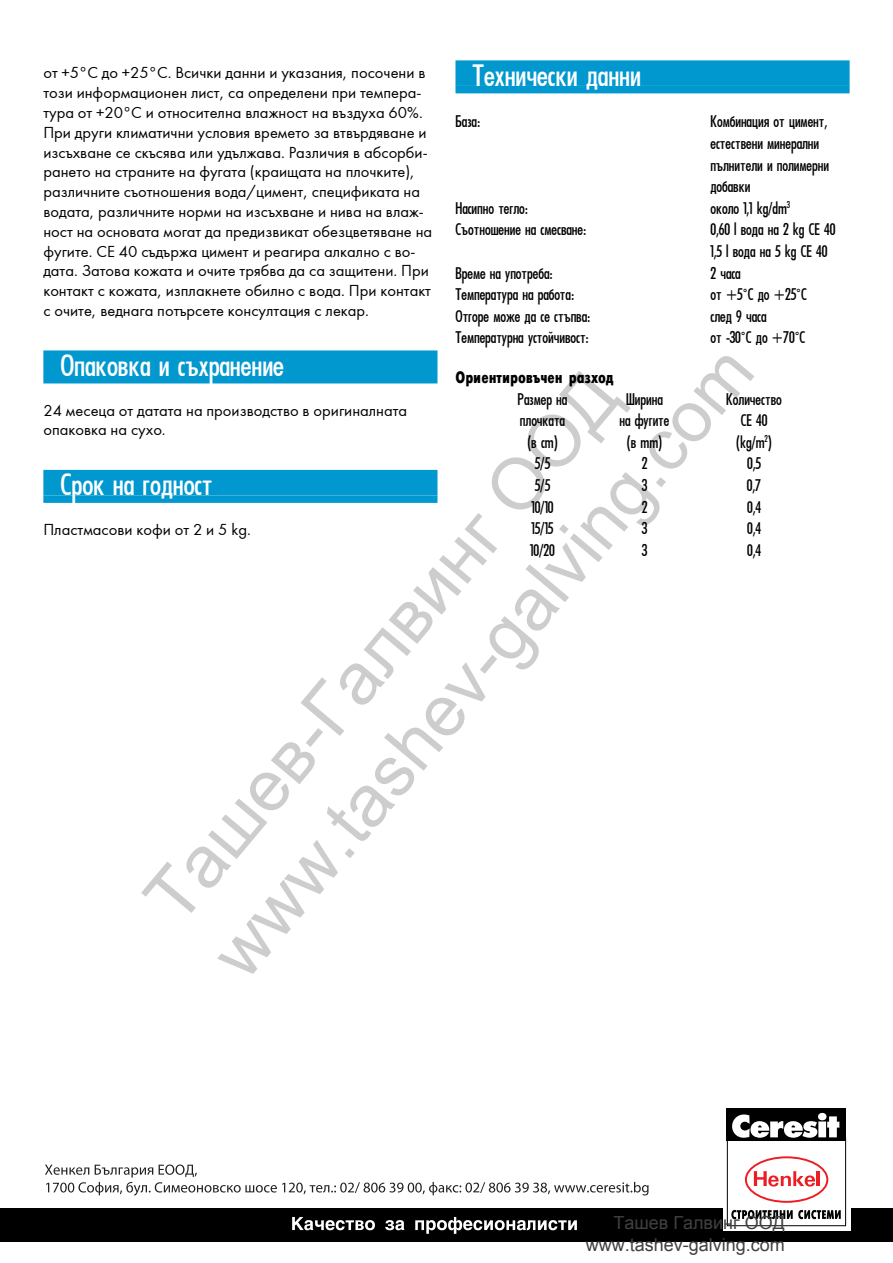
<style>
.page{position:relative;width:893px;height:1263px;background:#fff}
.page>*{position:absolute;margin:0;border:0;box-sizing:border-box;transform-origin:0 0}
.t1{font:72px/86.4px "Arial";color:rgb(0 0 0/.2)}
.t2{font:33px "Futura Condensed Plain";color:#fff}
.t3{font:18px/21.6px "Futura Condensed Plain";color:#000;scale:.95 1}
.t4{font:18px/21.6px "Arial";color:#404040;text-align:right}
.t5{font:16.5px/19.8px "Futura Book C";color:#000}
.t6{font:16.5px "Futuris X Cond C";color:#000}
</style>
<div class="page">
<div style="left:43px;top:350px;width:394px;height:26px;background:#0098cf"></div>
<div style="left:43px;top:376px;width:394px;height:7px;background:#0098cf"></div>
<div style="left:43px;top:470px;width:394px;height:25px;background:#0098cf"></div>
<div style="left:43px;top:495px;width:394px;height:8px;background:#0098cf"></div>
<div style="left:455px;top:60px;width:395px;height:26px;background:#0098cf"></div>
<div style="left:455px;top:86px;width:395px;height:7px;background:#0098cf"></div>
<svg style="left:45px;top:1164px;width:604px;height:31px"></svg>
<div style="left:0;top:1209px;width:893px;height:33px;background:#000"></div>
<svg style="left:292px;top:1217px;width:285px;height:17px"></svg>
<div style="left:723px;top:1103px;width:127px;height:128px;background:linear-gradient(to right,#fff,#fff)"></div>
<div style="left:727px;top:1137px;width:119px;height:89px;background:#fff"></div>
<div style="left:727px;top:1136px;width:119px;height:90px;border:1px solid #000"></div>
<hr style="left:816px;top:1171px;width:3px;height:15px;background:#ed1d24">
<div style="left:745px;top:1156px;width:83px;height:47px;border:2px solid #ed1d24;border-radius:50%"></div>
<svg style="left:754px;top:1171px;width:61px;height:16px"></svg>
<div style="left:727px;top:1108px;width:119px;height:33px;background:#000"></div>
<svg style="left:732px;top:1113px;width:107px;height:25px"></svg>
<svg style="left:731px;top:1210px;width:110px;height:9px"></svg>
<h2 class="t2" style="left:472px;top:56px;width:170px">Технически данни</h2>
<p class="t3" style="left:455px;top:111px;width:28px">База:</p>
<p class="t3" style="left:710px;top:111px;width:126px">Комбинация от цимент, естествени минерални пълнители и полимерни добавки</p>
<p class="t3" style="left:455px;top:197px;width:78px">Насипно тегло:</p>
<p class="t3" style="left:710px;top:197px;width:85px">около 1,1 kg/dm<sup>3</sup></p>
<p class="t3" style="left:455px;top:219px;width:139px">Съотношение на смесване:</p>
<p class="t3" style="left:710px;top:219px;width:133px">0,60 l вода на 2 kg СЕ 40<br>1,5 l вода на 5 kg СЕ 40</p>
<p class="t3" style="left:455px;top:262px;width:104px">Време на употреба:</p>
<p class="t3" style="left:710px;top:262px;width:33px">2 часа</p>
<p class="t3" style="left:455px;top:284px;width:126px">Температура на работа:</p>
<p class="t3" style="left:710px;top:284px;width:103px">от +5°С до +25°С</p>
<p class="t3" style="left:455px;top:305px;width:144px">Отгоре може да се стъпва:</p>
<p class="t3" style="left:710px;top:305px;width:60px">след 9 часа</p>
<p class="t3" style="left:455px;top:327px;width:142px">Температурна устойчивост:</p>
<p class="t3" style="left:710px;top:327px;width:101px">от -30°С до +70°С</p>
<p class="t6" style="left:455px;top:368px;width:160px">Ориентировъчен разход</p>
<p class="t3" style="left:518px;top:388px;width:54px">Размер на</p>
<p class="t3" style="left:626px;top:388px;width:40px">Ширина</p>
<p class="t3" style="left:726px;top:388px;width:60px">Количество</p>
<p class="t3" style="left:520px;top:410px;width:49px">плочката</p>
<p class="t3" style="left:619px;top:410px;width:54px">на фугите</p>
<p class="t3" style="left:741px;top:410px;width:30px">CE 40</p>
<p class="t3" style="left:527px;top:431px;width:33px">(в cm)</p>
<p class="t3" style="left:627px;top:431px;width:39px">(в mm)</p>
<p class="t3" style="left:736px;top:431px;width:39px">(kg/m<sup>2</sup>)</p>
<p class="t3" style="left:535px;top:453px;width:18px">5/5</p>
<p class="t3" style="left:642px;top:453px;width:7px">2</p>
<p class="t3" style="left:747px;top:453px;width:16px">0,5</p>
<p class="t3" style="left:535px;top:474px;width:18px">5/5</p>
<p class="t3" style="left:642px;top:474px;width:7px">3</p>
<p class="t3" style="left:747px;top:474px;width:16px">0,7</p>
<p class="t3" style="left:531px;top:496px;width:25px">10/10</p>
<p class="t3" style="left:642px;top:496px;width:7px">2</p>
<p class="t3" style="left:747px;top:496px;width:16px">0,4</p>
<p class="t3" style="left:531px;top:518px;width:25px">15/15</p>
<p class="t3" style="left:642px;top:518px;width:7px">3</p>
<p class="t3" style="left:747px;top:518px;width:16px">0,4</p>
<p class="t3" style="left:530px;top:539px;width:27px">10/20</p>
<p class="t3" style="left:642px;top:539px;width:7px">3</p>
<p class="t3" style="left:747px;top:539px;width:16px">0,4</p>
<p class="t5" style="left:43px;top:63px;width:390px">от +5°С до +25°С. Всички данни и указания, посочени в този информационен лист, са определени при темпера&shy;тура от +20°С и относителна влажност на въздуха 60%.<br>При други климатични условия времето за втвърдяване и изсъхване се скъсява или удължава. Различия в абсорби&shy;рането на страните на фугата (краищата на плочките), различните съотношения вода/цимент, спецификата на водата, различните норми на изсъхване и нива на влаж&shy;ност на основата могат да предизвикат обезцветяване на фугите. СЕ 40 съдържа цимент и реагира алкално с во&shy;дата. Затова кожата и очите трябва да са защитени. При контакт с кожата, изплакнете обилно с вода. При контакт с очите, веднага потърсете консултация с лекар.</p>
<h2 class="t2" style="left:60px;top:346px;width:225px">опаковка и съхранение</h2>
<p class="t5" style="left:43px;top:400px;width:365px">24 месеца от датата на производство в оригиналната опаковка на сухо.</p>
<h2 class="t2" style="left:60px;top:466px;width:154px">срок на годност</h2>
<p class="t5" style="left:43px;top:520px;width:209px">Пластмасови кофи от 2 и 5 kg.</p>
<h1 class="t1" style="left:128px;top:884px;width:798px;rotate:-50deg">Ташев-Галвинг ООД www.tashev-galving.com</h1>
<p class="t4" style="left:586px;top:1212px;width:201px">Ташев Галвинг ООД www.tashev-galving.com</p>
</div>
